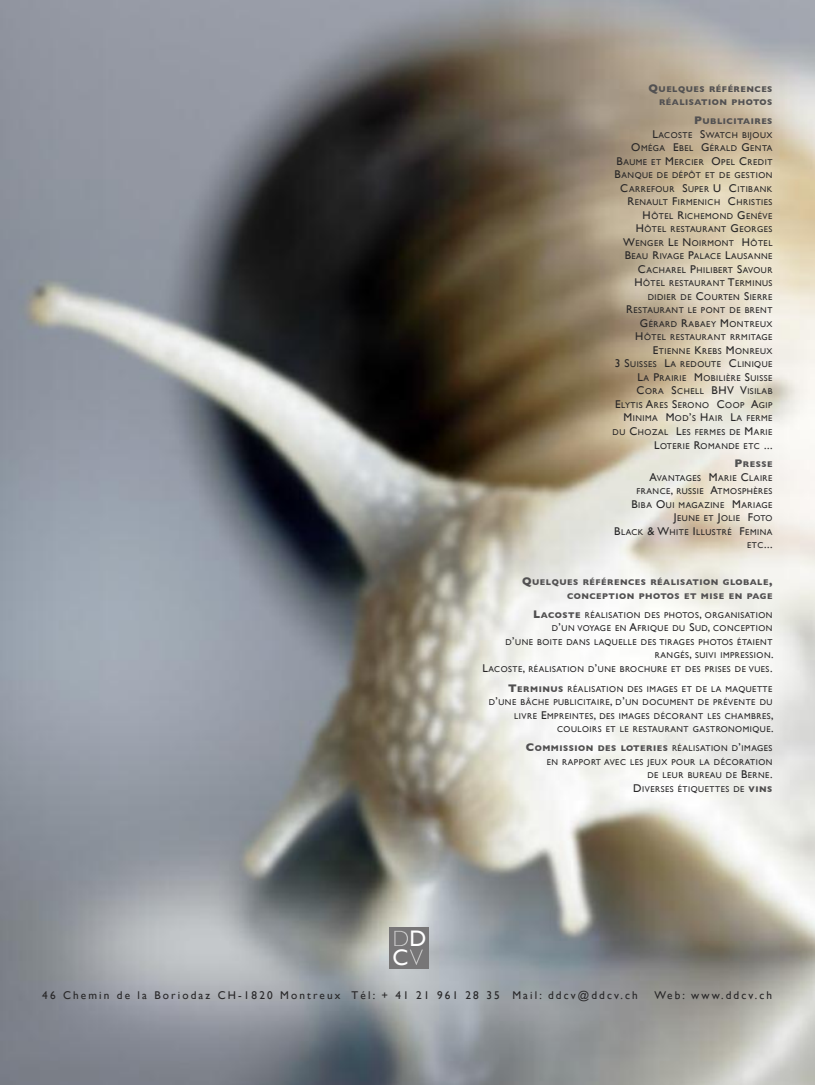
<style>
.page{position:relative;width:815px;height:1085px;background:#fff}
.page>*{position:absolute;margin:0;border:0;box-sizing:border-box;transform-origin:0 0}
.t1{font:22.5px "Gill Sans";color:#fff}
.t2{font:11.25px "Gill Sans";letter-spacing:.19em;color:#272627}
.t3{font:8.5px/13.5px "Gill Sans";letter-spacing:.06em;color:#272627;text-align:right}
.t4{font:700 8.5px/13.5px "Gill Sans";letter-spacing:.06em;color:#525152;text-align:right}
.s1{font-size:11.25px}
.s2{font-weight:700;font-size:11.25px;color:#525152}
.s3{font-weight:700;color:#525152}
.s4{font-weight:700;font-size:11.25px;color:#504f50}
.s5{font-weight:700;color:#504f50}
</style>
<div class="page">
<img style="left:0;top:0;width:815px;height:1084px">
<div style="left:389px;top:927px;width:40px;height:41px;background:#777677"></div>
<svg style="left:394px;top:930px;width:29px;height:34px"></svg>
<h1 class="t1" style="left:409px;top:925px;width:18px">D</h1>
<h1 class="t1" style="left:393px;top:944px;width:17px">C</h1>
<p class="t4" style="left:648px;top:82px;width:126px"><span class="s1">Q</span>UELQUES RÉFÉRENCES<br>RÉALISATION PHOTOS</p>
<p class="t3" style="left:613px;top:114px;width:161px"><span class="s2">P</span><span class="s3">UBLICITAIRES<br></span><span class="s1">L</span>ACOSTE <span class="s1">S</span>WATCH BIJOUX<br><span class="s1">O</span>MÉGA <span class="s1">E</span>BEL <span class="s1">G</span>ÉRALD <span class="s1">G</span>ENTA<br><span class="s1">B</span>AUME ET <span class="s1">M</span>ERCIER <span class="s1">O</span>PEL <span class="s1">C</span>REDIT<br><span class="s1">B</span>ANQUE DE DÉPÔT ET DE GESTION<br><span class="s1">C</span>ARREFOUR <span class="s1">S</span>UPER <span class="s1">U C</span>ITIBANK<br><span class="s1">R</span>ENAULT <span class="s1">F</span>IRMENICH <span class="s1">C</span>HRISTIES<br><span class="s1">H</span>ÔTEL <span class="s1">R</span>ICHEMOND <span class="s1">G</span>ENÉVE<br><span class="s1">H</span>ÔTEL RESTAURANT <span class="s1">G</span>EORGES<br><span class="s1">W</span>ENGER <span class="s1">L</span>E <span class="s1">N</span>OIRMONT <span class="s1">H</span>ÔTEL<br><span class="s1">B</span>EAU <span class="s1">R</span>IVAGE <span class="s1">P</span>ALACE <span class="s1">L</span>AUSANNE<br><span class="s1">C</span>ACHAREL <span class="s1">P</span>HILIBERT <span class="s1">S</span>AVOUR<br><span class="s1">H</span>ÔTEL RESTAURANT <span class="s1">T</span>ERMINUS<br>DIDIER DE <span class="s1">C</span>OURTEN <span class="s1">S</span>IERRE<br><span class="s1">R</span>ESTAURANT LE PONT DE BRENT<br><span class="s1">G</span>ÉRARD <span class="s1">R</span>ABAEY <span class="s1">M</span>ONTREUX<br><span class="s1">H</span>ÔTEL RESTAURANT RRMITAGE<br><span class="s1">E</span>TIENNE <span class="s1">K</span>REBS <span class="s1">M</span>ONREUX<br><span class="s1">3 S</span>UISSES <span class="s1">L</span>A REDOUTE <span class="s1">C</span>LINIQUE<br><span class="s1">L</span>A <span class="s1">P</span>RAIRIE <span class="s1">M</span>OBILIÈRE <span class="s1">S</span>UISSE<br><span class="s1">C</span>ORA <span class="s1">S</span>CHELL <span class="s1">BHV V</span>ISILAB<br><span class="s1">E</span>LYTIS <span class="s1">A</span>RES <span class="s1">S</span>ERONO <span class="s1">C</span>OOP <span class="s1">A</span>GIP<br><span class="s1">M</span>INIMA <span class="s1">M</span>OD<span class="s1">’</span>S <span class="s1">H</span>AIR <span class="s1">L</span>A FERME<br>DU <span class="s1">C</span>HOZAL <span class="s1">L</span>ES FERMES DE <span class="s1">M</span>ARIE<br><span class="s1">L</span>OTERIE <span class="s1">R</span>OMANDE ETC <span class="s1">...</span></p>
<p class="t3" style="left:614px;top:457px;width:160px"><span class="s2">P</span><span class="s3">RESSE<br></span><span class="s1">A</span>VANTAGES <span class="s1">M</span>ARIE <span class="s1">C</span>LAIRE<br>FRANCE<span class="s1">,</span> RUSSIE <span class="s1">A</span>TMOSPHÈRES<br><span class="s1">B</span>IBA <span class="s1">O</span>UI MAGAZINE <span class="s1">M</span>ARIAGE<br><span class="s1">J</span>EUNE ET <span class="s1">J</span>OLIE <span class="s1">F</span>OTO<br><span class="s1">B</span>LACK <span class="s1">&amp; W</span>HITE <span class="s1">I</span>LLUSTRÉ <span class="s1">F</span>EMINA<br>ETC<span class="s1">...</span></p>
<p class="t4" style="left:522px;top:575px;width:252px"><span class="s1">Q</span>UELQUES RÉFÉRENCES RÉALISATION GLOBALE<span class="s1">,<br></span>CONCEPTION PHOTOS ET MISE EN PAGE</p>
<p class="t3" style="left:482px;top:608px;width:293px"><span class="s4">L</span><span class="s5">ACOSTE</span> RÉALISATION DES PHOTOS<span class="s1">,</span> ORGANISATION<br>D<span class="s1">’</span>UN VOYAGE EN <span class="s1">A</span>FRIQUE DU <span class="s1">S</span>UD<span class="s1">,</span> CONCEPTION<br>D<span class="s1">’</span>UNE BOITE DANS LAQUELLE DES TIRAGES PHOTOS ÉTAIENT RANGÉS<span class="s1">,</span> SUIVI IMPRESSION<span class="s1">.<br>L</span>ACOSTE<span class="s1">,</span> RÉALISATION D<span class="s1">’</span>UNE BROCHURE ET DES PRISES DE VUES<span class="s1">.</span></p>
<p class="t3" style="left:489px;top:682px;width:286px"><span class="s4">T</span><span class="s5">ERMINUS</span> RÉALISATION DES IMAGES ET DE LA MAQUETTE D<span class="s1">’</span>UNE BÂCHE PUBLICITAIRE<span class="s1">,</span> D<span class="s1">’</span>UN DOCUMENT DE PRÉVENTE DU LIVRE <span class="s1">E</span>MPREINTES<span class="s1">,</span> DES IMAGES DÉCORANT LES CHAMBRES<span class="s1">, </span>COULOIRS ET LE RESTAURANT GASTRONOMIQUE<span class="s1">.</span></p>
<p class="t3" style="left:526px;top:741px;width:248px"><span class="s4">C</span><span class="s5">OMMISSION DES LOTERIES</span> RÉALISATION D<span class="s1">’</span>IMAGES EN RAPPORT AVEC LES JEUX POUR LA DÉCORATION<br>DE LEUR BUREAU DE <span class="s1">B</span>ERNE<span class="s1">.<br>D</span>IVERSES ÉTIQUETTES DE <span class="s5">VINS</span></p>
<h2 class="t2" style="left:42px;top:988px;width:597px">46 CHEMIN DE LA BORIODAZ CH-1820 MONTREUX TÉL: + 41 21 961 28 35 MAIL: DDCV@DDCV.CH</h2>
<h2 class="t2" style="left:654px;top:988px;width:119px">WEB: WWW.DDCV.CH</h2>
</div>
